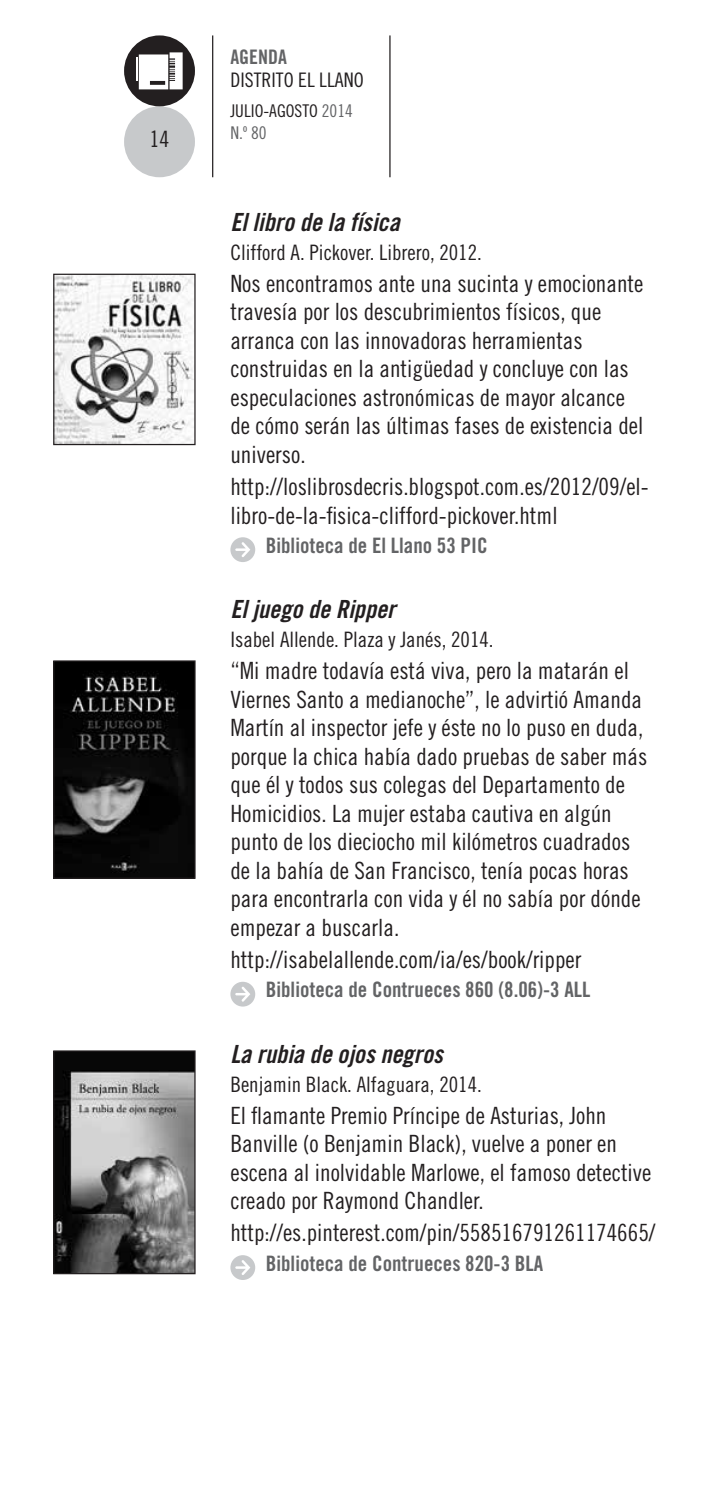
<style>
.page{position:relative;width:709px;height:1489px;background:#fff}
.page>*{position:absolute;margin:0;border:0;box-sizing:border-box;transform-origin:0 0}
.t1{font:25px "Trade Gothic LT Std Bd Cn 20 Obl";color:#231f20}
.t2{font:23.75px/28.5px "Trade Gothic LT Std Cn 18";color:#231f20}
.t3{font:22.5px "Trade Gothic LT Std Cn 18";color:#231f20}
.t4{font:21.25px "Trade Gothic LT Std Cn 18";color:#231f20}
.t5{font:21.25px "Trade Gothic LT Std Bd Cn 20";color:#636466}
.t6{font:20px "Trade Gothic LT Std Cn 18";color:#231f20}
.t7{font:20px "Trade Gothic LT Std Bd Cn 20";color:#636466}
.t8{font:17.5px/22.5px "Trade Gothic LT Std Cn 18";color:#231f20}
.s1{color:#636466}
</style>
<div class="page">
<hr style="left:212px;top:35px;width:1px;height:142px;background:#231f20">
<hr style="left:389px;top:35px;width:1px;height:142px;background:#231f20">
<div style="left:124px;top:106px;width:71px;height:71px;background:#c7c9cb;border-radius:50%"></div>
<div style="left:124px;top:35px;width:71px;height:71px;background:#231f20;border-radius:50%"></div>
<svg style="left:139px;top:52px;width:44px;height:37px;background:#dadada"></svg>
<hr style="left:136px;top:57px;width:2px;height:24px;background:#fff">
<img style="left:55px;top:276px;width:139px;height:167px">
<div style="left:53px;top:274px;width:143px;height:171px;border:1px solid #231f20"></div>
<div style="left:230px;top:537px;width:25px;height:25px;background:#c7c9cb;border-radius:50%"></div>
<svg style="left:235px;top:542px;width:15px;height:15px"></svg>
<img style="left:55px;top:662px;width:139px;height:214px">
<div style="left:53px;top:660px;width:143px;height:218px;border:1px solid #231f20"></div>
<div style="left:230px;top:981px;width:25px;height:25px;background:#c7c9cb;border-radius:50%"></div>
<svg style="left:235px;top:987px;width:15px;height:14px"></svg>
<img style="left:55px;top:1052px;width:139px;height:220px">
<div style="left:53px;top:1050px;width:143px;height:224px;border:1px solid #231f20"></div>
<div style="left:230px;top:1254px;width:25px;height:25px;background:#c7c9cb;border-radius:50%"></div>
<svg style="left:235px;top:1260px;width:15px;height:14px"></svg>
<p class="t3" style="left:149px;top:126px;width:21px">14</p>
<p class="t7" style="left:230px;top:45px;width:58px">AGENDA</p>
<p class="t6" style="left:230px;top:68px;width:135px">DISTRITO EL LLANO</p>
<p class="t8" style="left:230px;top:99px;width:124px">JULIO-AGOSTO <span class="s1">2014<br>N.º 80</span></p>
<p class="t1" style="left:230px;top:207px;width:171px">El libro de la física</p>
<p class="t4" style="left:230px;top:240px;width:253px">Clifford A. Pickover. Librero, 2012.</p>
<p class="t2" style="left:230px;top:269px;width:414px">Nos encontramos ante una sucinta y emocionante travesía por los descubrimientos físicos, que arranca con las innovadoras herramientas construidas en la antigüedad y concluye con las especulaciones astronómicas de mayor alcance de cómo serán las últimas fases de existencia del universo.</p>
<p class="t2" style="left:230px;top:472px;width:420px">http://loslibrosdecris.blogspot.com.es/2012/09/el&shy;libro-de-la-fisica-clifford-pickover.html</p>
<p class="t5" style="left:266px;top:532px;width:223px">Biblioteca de El Llano 53 PIC</p>
<p class="t1" style="left:230px;top:594px;width:167px">El juego de Ripper</p>
<p class="t4" style="left:230px;top:627px;width:265px">Isabel Allende. Plaza y Janés, 2014.</p>
<p class="t2" style="left:230px;top:656px;width:418px">“Mi madre todavía está viva, pero la matarán el Viernes Santo a medianoche”, le advirtió Amanda Martín al inspector jefe y éste no lo puso en duda, porque la chica había dado pruebas de saber más que él y todos sus colegas del Departamento de Homicidios. La mujer estaba cautiva en algún punto de los dieciocho mil kilómetros cuadrados de la bahía de San Francisco, tenía pocas horas para encontrarla con vida y él no sabía por dónde empezar a buscarla.</p>
<p class="t2" style="left:230px;top:945px;width:352px">http://isabelallende.com/ia/es/book/ripper</p>
<p class="t5" style="left:266px;top:976px;width:326px">Biblioteca de Contrueces 860 (8.06)-3 ALL</p>
<p class="t1" style="left:230px;top:1038px;width:214px">La rubia de ojos negros</p>
<p class="t4" style="left:230px;top:1071px;width:253px">Benjamin Black. Alfaguara, 2014.</p>
<p class="t2" style="left:230px;top:1100px;width:422px">El flamante Premio Príncipe de Asturias, John Banville (o Benjamin Black), vuelve a poner en escena al inolvidable Marlowe, el famoso detective creado por Raymond Chandler.</p>
<p class="t2" style="left:230px;top:1218px;width:426px">http://es.pinterest.com/pin/558516791261174665/</p>
<p class="t5" style="left:266px;top:1249px;width:279px">Biblioteca de Contrueces 820-3 BLA</p>
</div>
